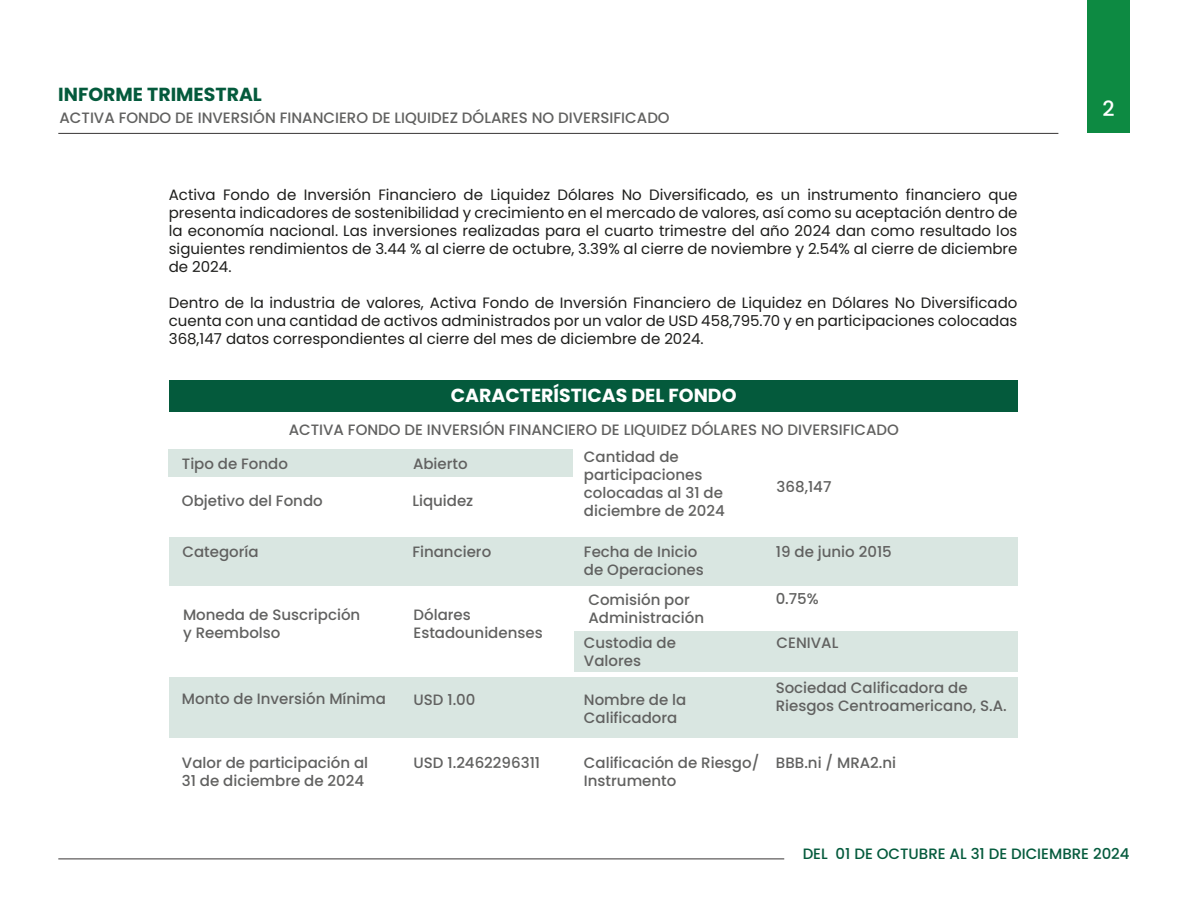
<style>
.page{position:relative;width:1188px;height:918px;background:#fff}
.page>*{position:absolute;margin:0;border:0;box-sizing:border-box;transform-origin:0 0}
.t1{font:500 21px "Poppins";color:#fff}
.t2{font:700 18.9px "Poppins";color:#fff}
.t3{font:700 18.9px "Poppins";color:#045a3c}
.t4{font:15px/18px "Poppins";color:#1d1d1b;text-align:justify}
.t5{font:500 15px/18px "Poppins";color:#616160}
.t6{font:500 15px "Poppins";color:#045a3c}
</style>
<div class="page">
<div style="left:169px;top:380px;width:848px;height:31px;background:#045a3c"></div>
<div style="left:169px;top:449px;width:404px;height:27px;background:#d9e6e1"></div>
<div style="left:169px;top:537px;width:848px;height:48px;background:#d9e6e1"></div>
<div style="left:574px;top:631px;width:443px;height:41px;background:#d9e6e1"></div>
<div style="left:169px;top:677px;width:848px;height:61px;background:#d9e6e1"></div>
<hr style="left:58px;top:133px;width:1000px;height:1px;background:#383636">
<div style="left:1087px;top:0;width:43px;height:133px;background:#0d8a42"></div>
<hr style="left:58px;top:859px;width:726px;height:1px;background:#383636">
<p class="t3" style="left:58px;top:84px;width:205px">INFORME TRIMESTRAL</p>
<p class="t5" style="left:59px;top:108px;width:612px">ACTIVA FONDO DE INVERSIÓN FINANCIERO DE LIQUIDEZ DÓLARES NO DIVERSIFICADO</p>
<p class="t4" style="left:169px;top:186px;width:850px">Activa Fondo de Inversión Financiero de Liquidez Dólares No Diversificado, es un instrumento financiero que presenta indicadores de sostenibilidad y crecimiento en el mercado de valores, así como su aceptación dentro de la economía nacional. Las inversiones realizadas para el cuarto trimestre del año 2024 dan como resultado los siguientes rendimientos de 3.44 % al cierre de octubre, 3.39% al cierre de noviembre y 2.54% al cierre de diciembre de 2024.</p>
<p class="t4" style="left:169px;top:294px;width:850px">Dentro de la industria de valores, Activa Fondo de Inversión Financiero de Liquidez en Dólares No Diversificado cuenta con una cantidad de activos administrados por un valor de USD 458,795.70 y en participaciones colocadas 368,147 datos correspondientes al cierre del mes de diciembre de 2024.</p>
<p class="t2" style="left:451px;top:384px;width:287px">CARACTERÍSTICAS DEL FONDO</p>
<p class="t5" style="left:289px;top:421px;width:612px">ACTIVA FONDO DE INVERSIÓN FINANCIERO DE LIQUIDEZ DÓLARES NO DIVERSIFICADO</p>
<p class="t5" style="left:182px;top:454px;width:108px">Tipo de Fondo</p>
<p class="t5" style="left:413px;top:454px;width:56px">Abierto</p>
<p class="t5" style="left:584px;top:448px;width:142px">Cantidad de participaciones colocadas al 31 de diciembre de 2024</p>
<p class="t5" style="left:777px;top:478px;width:56px">368,147</p>
<p class="t5" style="left:182px;top:492px;width:142px">Objetivo del Fondo</p>
<p class="t5" style="left:412px;top:492px;width:62px">Liquidez</p>
<p class="t5" style="left:412px;top:543px;width:80px">Financiero</p>
<p class="t5" style="left:584px;top:543px;width:121px">Fecha de Inicio de Operaciones</p>
<p class="t5" style="left:588px;top:591px;width:117px">Comisión por<br>Administración</p>
<p class="t5" style="left:584px;top:633px;width:94px">Custodia de<br>Valores</p>
<p class="t5" style="left:584px;top:691px;width:104px">Nombre de la<br>Calificadora</p>
<p class="t5" style="left:182px;top:543px;width:78px">Categoría</p>
<p class="t5" style="left:776px;top:543px;width:117px">19 de junio 2015</p>
<p class="t5" style="left:776px;top:590px;width:45px">0.75%</p>
<p class="t5" style="left:414px;top:606px;width:131px">Dólares<br>Estadounidenses</p>
<p class="t5" style="left:183px;top:606px;width:179px">Moneda de Suscripción y Reembolso</p>
<p class="t5" style="left:777px;top:633px;width:63px">CENIVAL</p>
<p class="t5" style="left:776px;top:679px;width:233px">Sociedad Calificadora de<br>Riesgos Centroamericano, S.A.</p>
<p class="t5" style="left:182px;top:690px;width:206px">Monto de Inversión Mínima</p>
<p class="t5" style="left:414px;top:691px;width:64px">USD 1.00</p>
<p class="t5" style="left:182px;top:754px;width:188px">Valor de participación al</p>
<p class="t5" style="left:776px;top:754px;width:122px">BBB.ni / MRA2.ni</p>
<p class="t5" style="left:182px;top:772px;width:184px">31 de diciembre de 2024</p>
<p class="t5" style="left:584px;top:754px;width:177px">Calificación de Riesgo/<br>Instrumento</p>
<p class="t5" style="left:414px;top:754px;width:128px">USD 1.2462296311</p>
<h1 class="t1" style="left:1102px;top:96px;width:14px">2</h1>
<p class="t6" style="left:803px;top:845px;width:328px">DEL 01 DE OCTUBRE AL 31 DE DICIEMBRE 2024</p>
</div>
